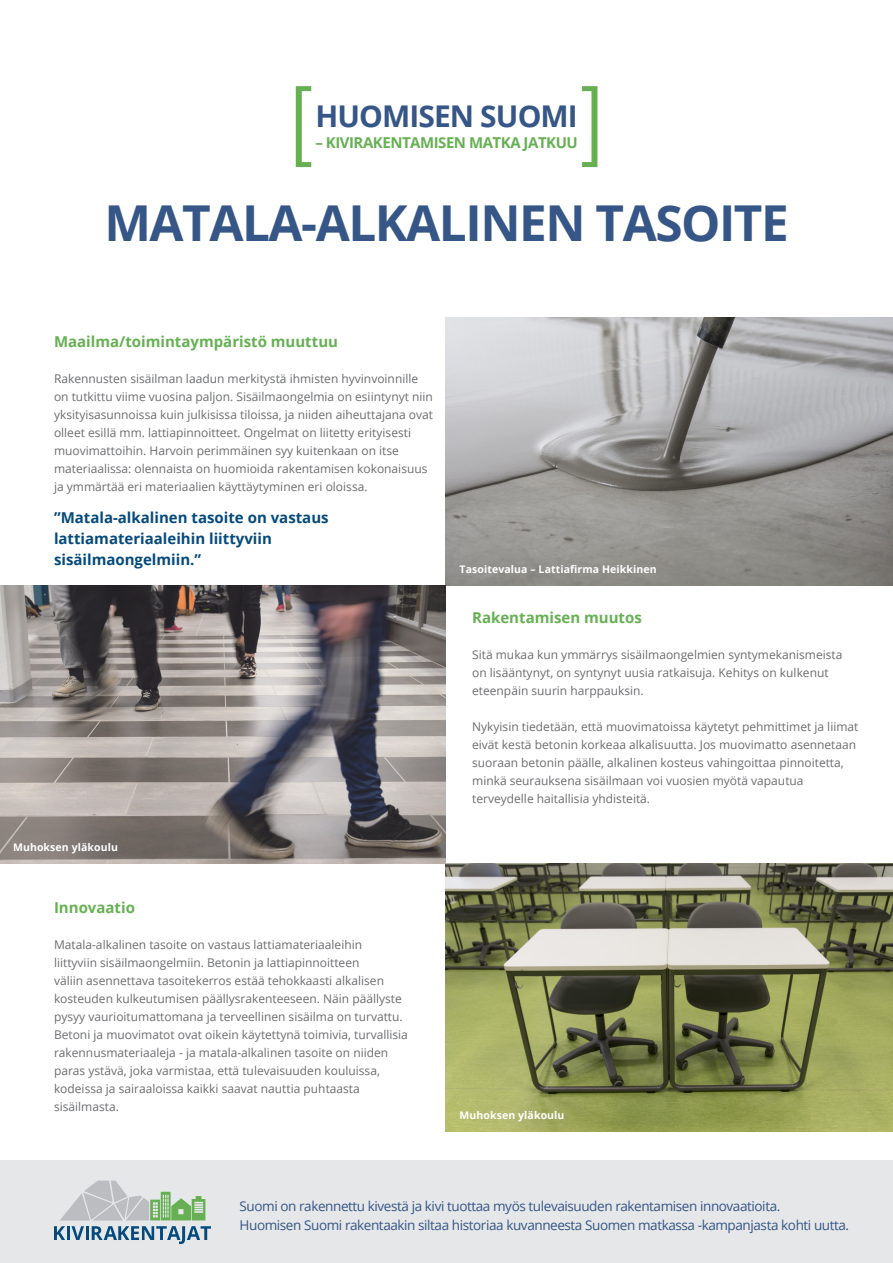
<style>
.page{position:relative;width:893px;height:1263px;background:#fff}
.page>*{position:absolute;margin:0;border:0;box-sizing:border-box;transform-origin:0 0}
.t1{font:700 49.5px "Open Sans";letter-spacing:-.03em;color:#355686}
.t2{font:700 30px "Open Sans";letter-spacing:-.03em;color:#355686}
.t3{font:700 15px/21px "Open Sans";color:#054a7c}
.t4{font:700 15px "Open Sans";color:#66b053}
.t5{font:700 15px "Open Sans";letter-spacing:-.03em;color:#66b053}
.t6{font:13.5px/18px "Open Sans";letter-spacing:-.03em;color:#355686}
.Leipis{font:12px/18px "Open Sans";color:#6c6d70}
.t7{font:700 10.5px "Open Sans";letter-spacing:.01em;color:#fff}
</style>
<div class="page">
<div style="left:0;top:1161px;width:893px;height:102px;background:#e6e7e9"></div>
<img style="left:445px;top:318px;width:448px;height:267px">
<svg style="left:296px;top:86px;width:15px;height:81px"></svg>
<svg style="left:582px;top:86px;width:15px;height:81px"></svg>
<img style="left:0;top:585px;width:445px;height:278px">
<img style="left:445px;top:863px;width:448px;height:268px">
<svg style="left:60px;top:1180px;width:145px;height:40px"></svg>
<svg style="left:54px;top:1226px;width:11px;height:14px"></svg>
<hr style="left:67px;top:1226px;width:3px;height:14px;background:#054a7c">
<svg style="left:71px;top:1226px;width:13px;height:14px"></svg>
<hr style="left:86px;top:1226px;width:3px;height:14px;background:#054a7c">
<svg style="left:92px;top:1226px;width:119px;height:18px"></svg>
<p class="t2" style="left:315px;top:95px;width:264px">HUOMISEN SUOMI</p>
<p class="t5" style="left:315px;top:132px;width:264px">– KIVIRAKENTAMISEN MATKA JATKUU</p>
<p class="t1" style="left:104px;top:188px;width:686px">MATALA-ALKALINEN TASOITE</p>
<p class="t4" style="left:54px;top:330px;width:286px">Maailma/toimintaympäristö muuttuu</p>
<p class="Leipis" style="left:54px;top:369px;width:381px">Rakennusten sisäilman laadun merkitystä ihmisten hyvinvoinnille on tutkittu viime vuosina paljon. Sisäilmaongelmia on esiintynyt niin yksityisasunnoissa kuin julkisissa tiloissa, ja niiden aiheuttajana ovat olleet esillä mm. lattiapinnoitteet. Ongelmat on liitetty erityisesti muovimattoihin. Harvoin perimmäinen syy kuitenkaan on itse materiaalissa: olennaista on huomioida rakentamisen kokonaisuus ja ymmärtää eri materiaalien käyttäytyminen eri oloissa.</p>
<p class="t3" style="left:54px;top:507px;width:276px">”Matala-alkalinen tasoite on vastaus lattiamateriaaleihin liittyviin sisäilmaongelmiin.”</p>
<p class="t7" style="left:13px;top:840px;width:106px">Muhoksen yläkoulu</p>
<p class="t4" style="left:54px;top:897px;width:82px">Innovaatio</p>
<p class="Leipis" style="left:54px;top:935px;width:355px">Matala-alkalinen tasoite on vastaus lattiamateriaaleihin liittyviin sisäilmaongelmiin. Betonin ja lattiapinnoitteen<br>väliin asennettava tasoitekerros estää tehokkaasti alkalisen kosteuden kulkeutumisen päällysrakenteeseen. Näin päällyste pysyy vaurioitumattomana ja terveellinen sisäilma on turvattu.<br>Betoni ja muovimatot ovat oikein käytettynä toimivia, turvallisia rakennusmateriaaleja - ja matala-alkalinen tasoite on niiden paras ystävä, joka varmistaa, että tulevaisuuden kouluissa, kodeissa ja sairaaloissa kaikki saavat nauttia puhtaasta sisäilmasta.</p>
<p class="t7" style="left:459px;top:562px;width:199px">Tasoitevalua – Lattiafirma Heikkinen</p>
<p class="t4" style="left:472px;top:607px;width:171px">Rakentamisen muutos</p>
<p class="Leipis" style="left:472px;top:646px;width:372px">Sitä mukaa kun ymmärrys sisäilmaongelmien syntymekanismeista on lisääntynyt, on syntynyt uusia ratkaisuja. Kehitys on kulkenut eteenpäin suurin harppauksin.</p>
<p class="Leipis" style="left:472px;top:718px;width:388px">Nykyisin tiedetään, että muovimatoissa käytetyt pehmittimet ja liimat eivät kestä betonin korkeaa alkalisuutta. Jos muovimatto asennetaan suoraan betonin päälle, alkalinen kosteus vahingoittaa pinnoitetta, minkä seurauksena sisäilmaan voi vuosien myötä vapautua terveydelle haitallisia yhdisteitä.</p>
<p class="t7" style="left:459px;top:1107px;width:106px">Muhoksen yläkoulu</p>
<p class="t6" style="left:240px;top:1197px;width:611px">Suomi on rakennettu kivestä ja kivi tuottaa myös tulevaisuuden rakentamisen innovaatioita.<br>Huomisen Suomi rakentaakin siltaa historiaa kuvanneesta Suomen matkassa -kampanjasta kohti uutta.</p>
</div>
